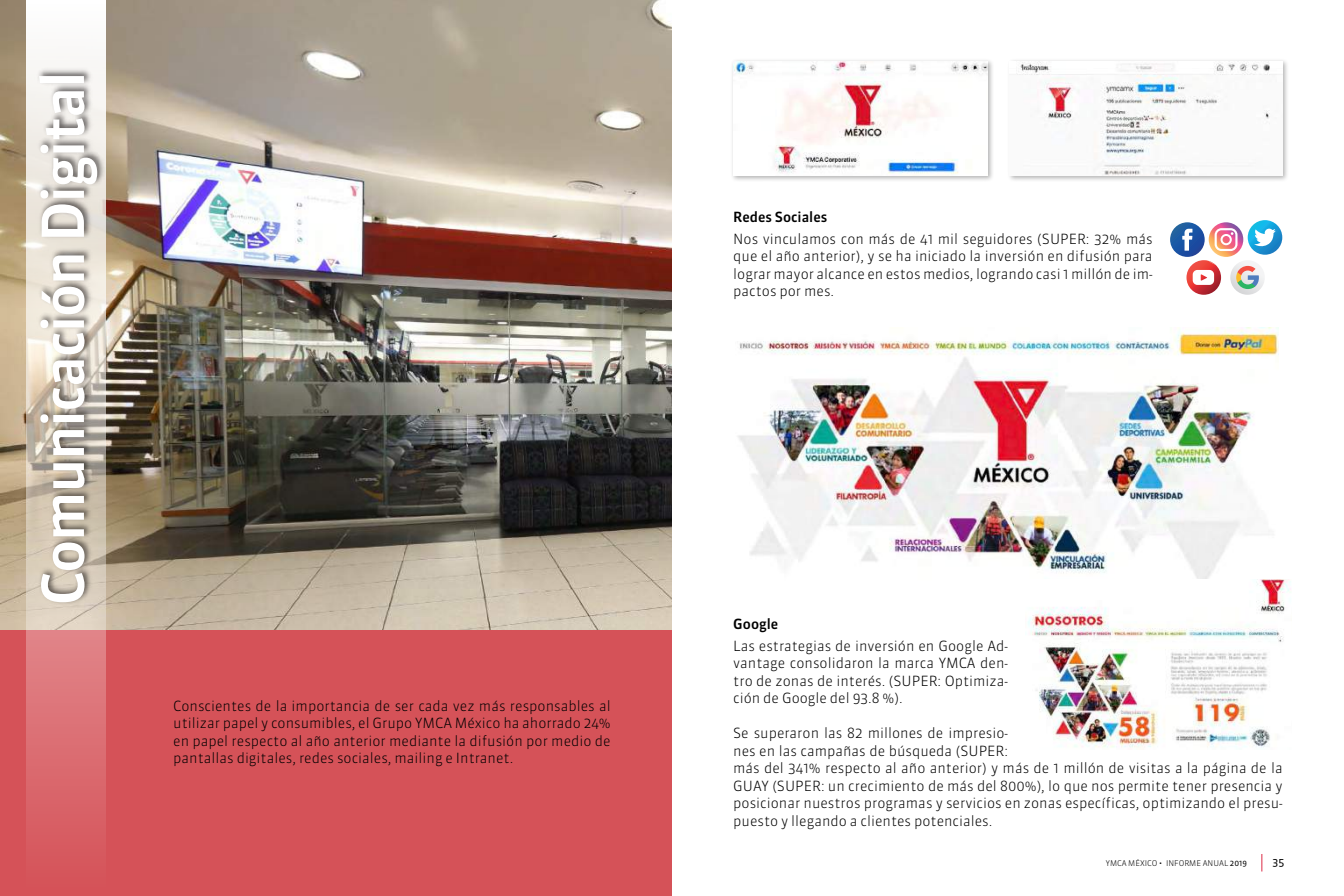
<style>
.page{position:relative;width:1344px;height:896px;background:#fff}
.page>*{position:absolute;margin:0;border:0;box-sizing:border-box;transform-origin:0 0}
.t1{font:500 57.75px "Sanuk";letter-spacing:-.03em;color:#fff}
.t2{font:300 14px/17.5px "Sanuk";color:#000;text-align:justify}
.t3{font:500 14px "Sanuk";color:#000}
.t4{font:10.5px "Sanuk";color:#000}
.t5{font:300 7.88px "Sanuk";color:#000}
.s1{font-weight:500;font-size:10.5px}
.s2{font-weight:400}
</style>
<div class="page">
<svg style="left:1262px;top:854px;width:1px;height:18px"></svg>
<div style="left:0;top:0;width:672px;height:896px;background:#d55258"></div>
<img style="left:0;top:0;width:672px;height:630px">
<div style="left:26px;top:0;width:79px;height:887px;background:#d75a60"></div>
<img style="left:26px;top:0;width:84px;height:807px">
<img style="left:738px;top:327px;width:540px;height:252px">
<img style="left:1028px;top:579px;width:263px;height:169px">
<div style="left:730px;top:58px;width:265px;height:124px;background:#000;opacity:.3"></div>
<img style="left:733px;top:61px;width:255px;height:115px">
<div style="left:1007px;top:58px;width:282px;height:124px;background:#000;opacity:.3"></div>
<img style="left:1010px;top:61px;width:272px;height:115px">
<svg style="left:1248px;top:220px;width:34px;height:35px"></svg>
<svg style="left:1186px;top:260px;width:35px;height:35px"></svg>
<svg style="left:1254px;top:229px;width:22px;height:18px"></svg>
<svg style="left:1209px;top:222px;width:34px;height:35px"></svg>
<svg style="left:1215px;top:228px;width:29px;height:23px"></svg>
<svg style="left:1170px;top:222px;width:35px;height:35px"></svg>
<svg style="left:1182px;top:229px;width:10px;height:22px"></svg>
<svg style="left:1230px;top:260px;width:35px;height:35px"></svg>
<svg style="left:1236px;top:266px;width:23px;height:23px"></svg>
<h1 class="t1" style="left:27px;top:606px;width:536px;rotate:-90deg">Comunicación Digital</h1>
<p class="t2" style="left:173px;top:697px;width:439px">Conscientes de la importancia de ser cada vez más responsables al utilizar papel y consumibles, el Grupo YMCA México ha ahorrado 24% en papel respecto al año anterior mediante la difusión por medio de pantallas digitales, redes sociales, mailing e Intranet.</p>
<p class="t3" style="left:733px;top:208px;width:96px">Redes Sociales</p>
<p class="t2" style="left:733px;top:230px;width:421px">Nos vinculamos con más de 41 mil seguidores (SUPER: 32% más que el año anterior), y se ha iniciado la inversión en difusión para lograr mayor alcance en estos medios, logrando casi 1 millón de im&shy;pactos por mes.</p>
<p class="t3" style="left:733px;top:615px;width:47px">Google</p>
<p class="t2" style="left:733px;top:637px;width:276px">Las estrategias de inversión en Google Ad&shy;vantage consolidaron la marca YMCA den&shy;tro de zonas de interés. (SUPER: Optimiza&shy;ción de Google del 93.8 %).</p>
<p class="t2" style="left:733px;top:724px;width:551px;text-align:left">Se superaron las 82 millones de impresio-<br>nes en las campañas de búsqueda (SUPER:<br>más del 341% respecto al año anterior) y más de 1 millón de visitas a la página de la GUAY (SUPER: un crecimiento de más del 800%), lo que nos permite tener presencia y posicionar nuestros programas y servicios en zonas específicas, optimizando el presu&shy;puesto y llegando a clientes potenciales.</p>
<p class="t5" style="left:1106px;top:858px;width:143px">YMCA MÉXICO <span class="s1">·</span> INFORME ANUAL <span class="s2">2019</span></p>
<p class="t4" style="left:1273px;top:855px;width:13px">35</p>
</div>
